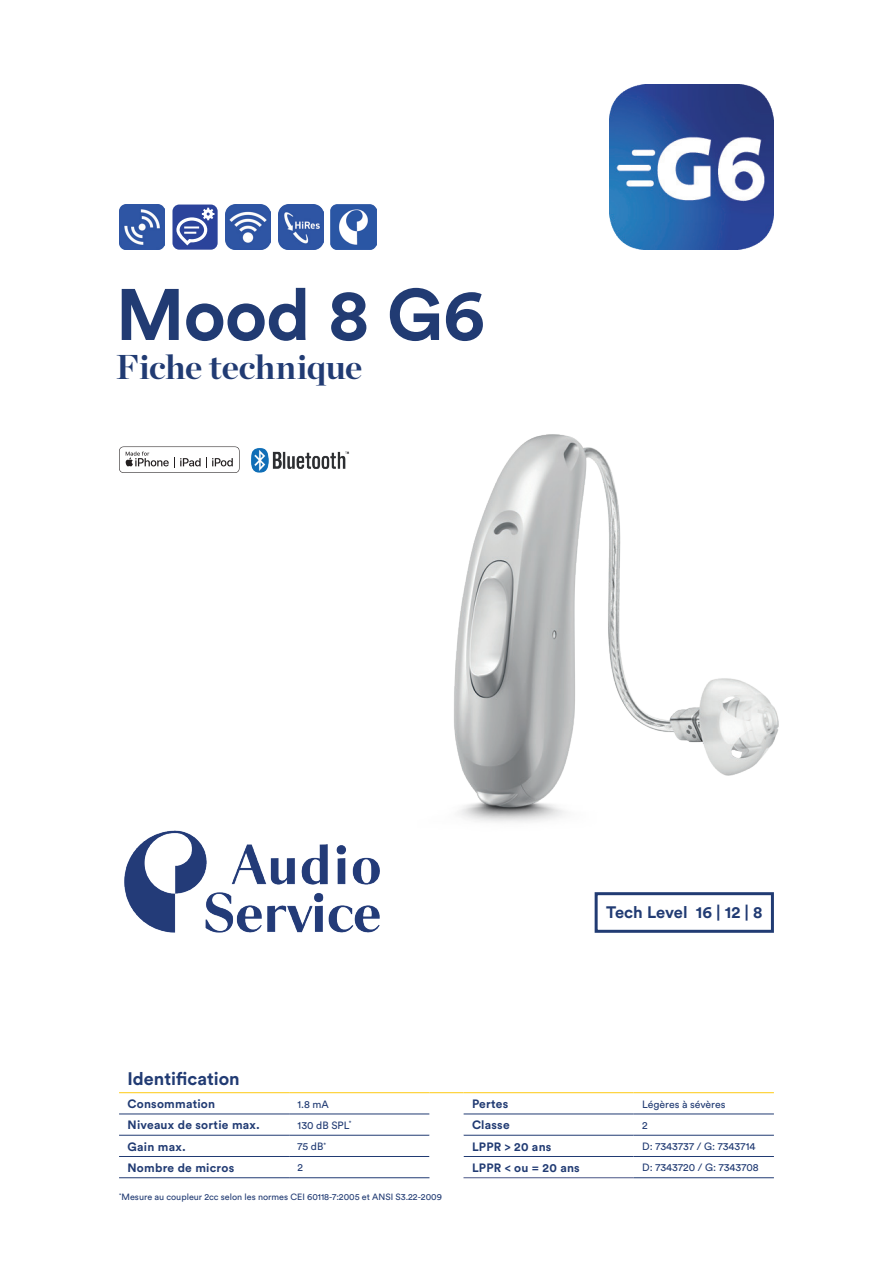
<style>
.page{position:relative;width:893px;height:1263px;background:#fff}
.page>*{position:absolute;margin:0;border:0;box-sizing:border-box;transform-origin:0 0}
.t1{font:700 72px "Circular Pro";letter-spacing:-.01em;color:#213b73}
.t2{font:700 34.5px "Chronicle Display";letter-spacing:-.01em;color:#213b73}
.t3{font:700 18px "Circular Pro";color:#213b73}
.t4{font:700 16.5px "Circular Pro";color:#213b73}
.t5{font:700 12px "Circular Pro";letter-spacing:.02em;color:#213b73}
.t6{font:10.5px "Circular Pro";color:#213b73}
.t7{font:9px "Circular Pro";color:#213b73}
</style>
<div class="page">
<img style="left:454px;top:434px;width:325px;height:388px">
<hr style="left:119px;top:1114px;width:170px;height:1px;background:#213b73">
<hr style="left:119px;top:1135px;width:170px;height:1px;background:#213b73">
<hr style="left:119px;top:1156px;width:170px;height:1px;background:#213b73">
<hr style="left:119px;top:1177px;width:170px;height:1px;background:#213b73">
<hr style="left:463px;top:1114px;width:171px;height:1px;background:#213b73">
<hr style="left:463px;top:1135px;width:171px;height:1px;background:#213b73">
<hr style="left:463px;top:1156px;width:171px;height:1px;background:#213b73">
<hr style="left:463px;top:1177px;width:171px;height:1px;background:#4a5586">
<hr style="left:289px;top:1114px;width:140px;height:1px;background:#213b73">
<hr style="left:289px;top:1135px;width:140px;height:1px;background:#213b73">
<hr style="left:289px;top:1156px;width:140px;height:1px;background:#213b73">
<hr style="left:289px;top:1177px;width:140px;height:1px;background:#213b73">
<hr style="left:634px;top:1114px;width:140px;height:1px;background:#213b73">
<hr style="left:634px;top:1135px;width:140px;height:1px;background:#213b73">
<hr style="left:634px;top:1156px;width:140px;height:1px;background:#213b73">
<hr style="left:634px;top:1177px;width:140px;height:1px;background:#213b73">
<hr style="left:119px;top:1092px;width:170px;height:1px;background:#fecb14">
<hr style="left:429px;top:1092px;width:34px;height:1px;background:#fecb14">
<hr style="left:463px;top:1092px;width:171px;height:1px;background:#fecb14">
<hr style="left:289px;top:1092px;width:140px;height:1px;background:#fecb14">
<hr style="left:634px;top:1092px;width:140px;height:1px;background:#fecb14">
<img style="left:120px;top:205px;width:45px;height:45px">
<div style="left:172px;top:205px;width:46px;height:45px;background:#2b439b;border-radius:7px"></div>
<svg style="left:175px;top:207px;width:40px;height:43px"></svg>
<div style="left:203px;top:209px;width:10px;height:10px;border:3px solid #fff;border-radius:50%"></div>
<img style="left:225px;top:205px;width:46px;height:45px">
<img style="left:278px;top:205px;width:45px;height:45px">
<img style="left:331px;top:205px;width:45px;height:45px">
<img style="left:124px;top:830px;width:256px;height:103px">
<img style="left:609px;top:85px;width:165px;height:165px">
<div style="left:595px;top:892px;width:179px;height:41px;border:3px solid #213b73"></div>
<img style="left:251px;top:448px;width:99px;height:25px">
<svg style="left:119px;top:446px;width:121px;height:27px"></svg>
<h1 class="t1" style="left:116px;top:265px;width:370px">Mood 8 G6</h1>
<h2 class="t2" style="left:116px;top:339px;width:248px">Fiche technique</h2>
<h3 class="t4" style="left:606px;top:901px;width:158px">Tech Level 16 | 12 | 8</h3>
<h3 class="t3" style="left:128px;top:1066px;width:114px">Identification</h3>
<p class="t5" style="left:128px;top:1096px;width:89px">Consommation</p>
<p class="t6" style="left:298px;top:1097px;width:33px">1.8 mA</p>
<p class="t5" style="left:472px;top:1096px;width:38px">Pertes</p>
<p class="t6" style="left:642px;top:1097px;width:85px">Légères à sévères</p>
<p class="t5" style="left:128px;top:1117px;width:134px">Niveaux de sortie max.</p>
<p class="t6" style="left:298px;top:1118px;width:55px">130 dB SPL<sup>*</sup></p>
<p class="t5" style="left:472px;top:1117px;width:39px">Classe</p>
<p class="t6" style="left:642px;top:1118px;width:7px">2</p>
<p class="t5" style="left:128px;top:1138px;width:60px">Gain max.</p>
<p class="t6" style="left:298px;top:1139px;width:30px">75 dB<sup>*</sup></p>
<p class="t5" style="left:472px;top:1138px;width:81px">LPPR &gt; 20 ans</p>
<p class="t6" style="left:642px;top:1139px;width:115px">D: 7343737 / G: 7343714</p>
<p class="t5" style="left:128px;top:1159px;width:108px">Nombre de micros</p>
<p class="t6" style="left:298px;top:1161px;width:7px">2</p>
<p class="t5" style="left:472px;top:1159px;width:109px">LPPR &lt; ou = 20 ans</p>
<p class="t6" style="left:642px;top:1161px;width:118px">D: 7343720 / G: 7343708</p>
<p class="t7" style="left:119px;top:1191px;width:324px"><sup>*</sup>Mesure au coupleur 2cc selon les normes CEI 60118-7:2005 et ANSI S3.22-2009</p>
</div>
